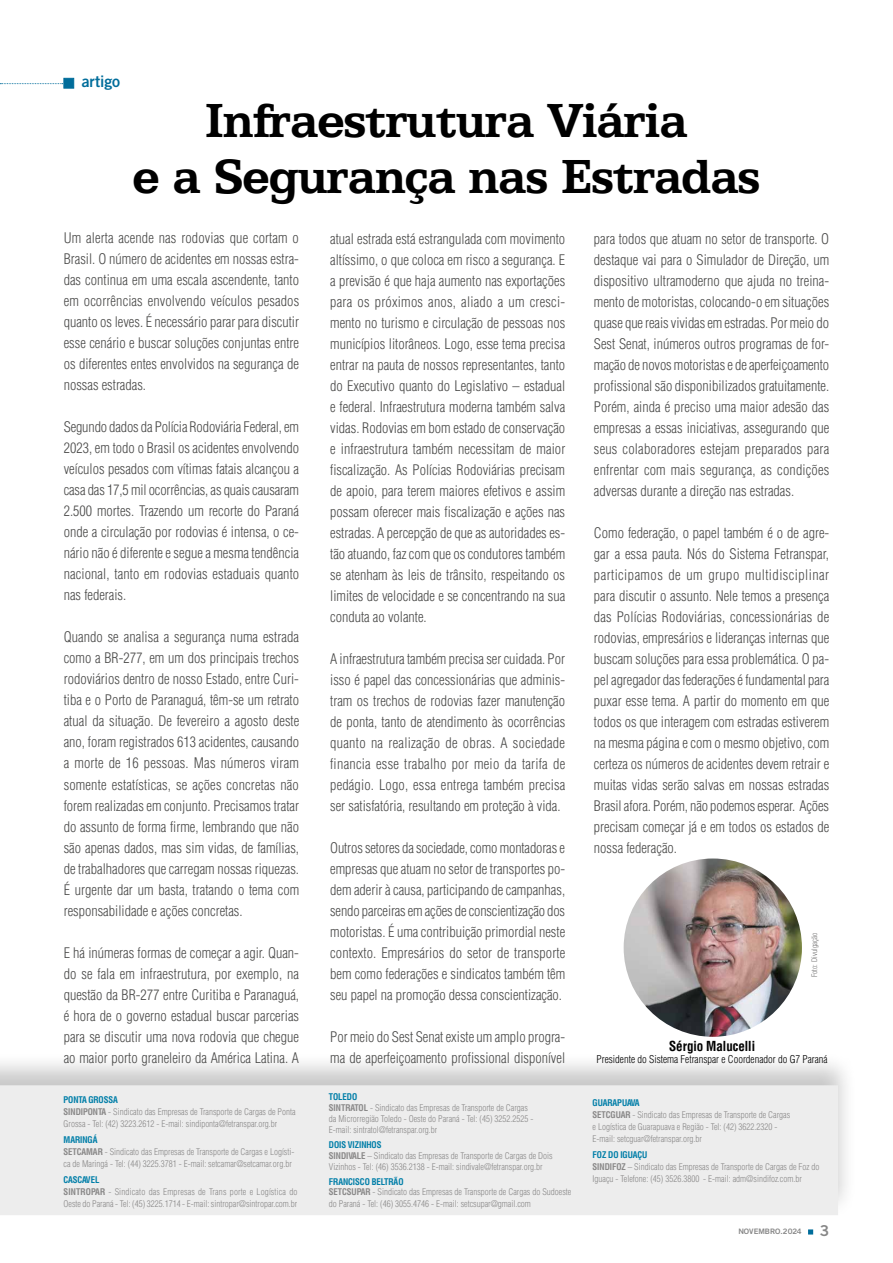
<style>
.page{position:relative;width:893px;height:1263px;background:#fff}
.page>*{position:absolute;margin:0;border:0;box-sizing:border-box;transform-origin:0 0}
.t1{font:700 49.5px/55.5px "ATF Antique";letter-spacing:-.02em;color:#000;text-align:center}
.t2{font:700 15px "Goethe Gothic";color:#006d9b}
.t3{font:300 condensed 14.25px/21px "Helvetica";color:#4a4a49;text-align:justify}
.t4{font:700 condensed 13.5px "Helvetica";color:#000}
.t5{font:300 condensed 10.5px "Helvetica";color:#000}
.t6{font:300 condensed 9px/12px "Helvetica";color:#898888}
.t7{font:300 condensed 7.5px "Helvetica";color:#706f6f}
.t8{font:700 7.5px "Goethe Gothic";color:#878787}
.s1{font-weight:700;color:#007ea8}
.s2{font-weight:700}
.s3{font-size:15px}
</style>
<div class="page">
<svg style="left:808px;top:1229px;width:5px;height:5px"></svg>
<div style="left:0;top:1052px;width:857px;height:167px;background:#000;opacity:.22"></div>
<div style="left:0;top:1085px;width:838px;height:130px;background:#ededed"></div>
<img style="left:624px;top:858px;width:178px;height:179px;border-radius:89px">
<div style="left:64px;top:78px;width:10px;height:10px;background:#006d9b;border:1px solid #006d9b"></div>
<svg style="left:0;top:83px;width:63px;height:1px"></svg>
<p class="t2" style="left:82px;top:73px;width:40px">artigo</p>
<h1 class="t1" style="left:133px;top:94px;width:629px">Infraestrutura Viária<br>e a Segurança nas Estradas</h1>
<p class="t3" style="left:64px;top:228px;width:237px">Um alerta acende nas rodovias que cortam o Brasil. O número de acidentes em nossas estra&shy;das continua em uma escala ascendente, tanto em ocorrências envolvendo veículos pesados quanto os leves. É necessário parar para discutir esse cenário e buscar soluções conjuntas entre os diferentes entes envolvidos na segurança de nossas estradas.</p>
<p class="t3" style="left:64px;top:417px;width:237px">Segundo dados da Polícia Rodoviária Federal, em 2023, em todo o Brasil os acidentes envolvendo veículos pesados com vítimas fatais alcançou a casa das 17,5 mil ocorrências, as quais causaram 2.500 mortes. Trazendo um recorte do Paraná onde a circulação por rodovias é intensa, o ce&shy;nário não é diferente e segue a mesma tendência nacional, tanto em rodovias estaduais quanto nas federais.</p>
<p class="t3" style="left:64px;top:627px;width:237px">Quando se analisa a segurança numa estrada como a BR-277, em um dos principais trechos rodoviários dentro de nosso Estado, entre Curi&shy;tiba e o Porto de Paranaguá, têm-se um retrato atual da situação. De fevereiro a agosto deste ano, foram registrados 613 acidentes, causando a morte de 16 pessoas. Mas números viram somente estatísticas, se ações concretas não forem realizadas em conjunto. Precisamos tratar do assunto de forma firme, lembrando que não são apenas dados, mas sim vidas, de famílias, de trabalhadores que carregam nossas riquezas.<br>É urgente dar um basta, tratando o tema com responsabilidade e ações concretas.</p>
<p class="t3" style="left:64px;top:942px;width:237px">E há inúmeras formas de começar a agir. Quan&shy;do se fala em infraestrutura, por exemplo, na questão da BR-277 entre Curitiba e Paranaguá, é hora de o governo estadual buscar parcerias para se discutir uma nova rodovia que chegue ao maior porto graneleiro da América Latina. A</p>
<p class="t6" style="left:64px;top:1093px;width:233px"><span class="s1">PONTA GROSSA<br></span><span class="s2">SINDIPONTA</span> - Sindicato das Empresas de Transporte de Cargas de Ponta<br>Grossa - Tel: (42) 3223.2612 - E-mail: sindiponta@fetranspar.org.br</p>
<p class="t6" style="left:64px;top:1133px;width:232px"><span class="s1">MARINGÁ<br></span><span class="s2">SETCAMAR</span> - Sindicato das Empresas de Transporte de Cargas e Logísti&shy;ca de Maringá - Tel: (44) 3225.3781 - E-mail: setcamar@setcamar.org.br</p>
<p class="t6" style="left:64px;top:1174px;width:235px"><span class="s1">CASCAVEL<br></span><span class="s2">SINTROPAR</span> - Sindicato das Empresas de Trans porte e Logística do<br>Oeste do Paraná - Tel: (45) 3225.1714 - E-mail: sintropar@sintropar.com.br</p>
<p class="t3" style="left:330px;top:228px;width:237px">atual estrada está estrangulada com movimento altíssimo, o que coloca em risco a segurança. E a previsão é que haja aumento nas exportações para os próximos anos, aliado a um cresci&shy;mento no turismo e circulação de pessoas nos municípios litorâneos. Logo, esse tema precisa entrar na pauta de nossos representantes, tanto do Executivo quanto do Legislativo – estadual e federal. Infraestrutura moderna também salva vidas. Rodovias em bom estado de conservação e infraestrutura também necessitam de maior fiscalização. As Polícias Rodoviárias precisam de apoio, para terem maiores efetivos e assim possam oferecer mais fiscalização e ações nas estradas. A percepção de que as autoridades es&shy;tão atuando, faz com que os condutores também se atenham às leis de trânsito, respeitando os limites de velocidade e se concentrando na sua conduta ao volante.</p>
<p class="t3" style="left:330px;top:648px;width:237px">A infraestrutura também precisa ser cuidada. Por isso é papel das concessionárias que adminis&shy;tram os trechos de rodovias fazer manutenção de ponta, tanto de atendimento às ocorrências quanto na realização de obras. A sociedade financia esse trabalho por meio da tarifa de pedágio. Logo, essa entrega também precisa ser satisfatória, resultando em proteção à vida.</p>
<p class="t3" style="left:330px;top:837px;width:237px">Outros setores da sociedade, como montadoras e empresas que atuam no setor de transportes po&shy;dem aderir à causa, participando de campanhas, sendo parceiras em ações de conscientização dos motoristas. É uma contribuição primordial neste contexto. Empresários do setor de transporte bem como federações e sindicatos também têm seu papel na promoção dessa conscientização.</p>
<p class="t3" style="left:330px;top:1026px;width:236px">Por meio do Sest Senat existe um amplo progra&shy;ma de aperfeiçoamento profissional disponível</p>
<p class="t6" style="left:329px;top:1092px;width:206px;line-height:10.8px"><span class="s1">TOLEDO<br></span><span class="s2">SINTRATOL</span> - Sindicato das Empresas de Transporte de Cargas da Microrregião Toledo - Oeste do Paraná - Tel: (45) 3252.2525 - E-mail: sintratol@fetranspar.org.br</p>
<p class="t6" style="left:329px;top:1139px;width:225px;line-height:10.8px"><span class="s1">DOIS VIZINHOS<br></span><span class="s2">SINDIVALE</span> – Sindicato das Empresas de Transporte de Cargas de Dois<br>Vizinhos - Tel: (46) 3536.2138 - E-mail: sindivale@fetranspar.org.br</p>
<p class="t6" style="left:329px;top:1176px;width:244px;line-height:10.8px"><span class="s1">FRANCISCO BELTRÃO<br></span><span class="s2">SETCSUPAR</span> - Sindicato das Empresas de Transporte de Cargas do Sudoeste</p>
<p class="t6" style="left:329px;top:1198px;width:203px">do Paraná - Tel: (46) 3055.4746 - E-mail: setcsupar@gmail.com</p>
<p class="t3" style="left:594px;top:228px;width:237px">para todos que atuam no setor de transporte. O destaque vai para o Simulador de Direção, um dispositivo ultramoderno que ajuda no treina&shy;mento de motoristas, colocando-o em situações quase que reais vividas em estradas. Por meio do Sest Senat, inúmeros outros programas de for&shy;mação de novos motoristas e de aperfeiçoamento profissional são disponibilizados gratuitamente.<br>Porém, ainda é preciso uma maior adesão das empresas a essas iniciativas, assegurando que seus colaboradores estejam preparados para enfrentar com mais segurança, as condições adversas durante a direção nas estradas.</p>
<p class="t3" style="left:594px;top:522px;width:237px">Como federação, o papel também é o de agre&shy;gar a essa pauta. Nós do Sistema Fetranspar, participamos de um grupo multidisciplinar para discutir o assunto. Nele temos a presença das Polícias Rodoviárias, concessionárias de rodovias, empresários e lideranças internas que buscam soluções para essa problemática. O pa&shy;pel agregador das federações é fundamental para puxar esse tema. A partir do momento em que todos os que interagem com estradas estiverem na mesma página e com o mesmo objetivo, com certeza os números de acidentes devem retrair e muitas vidas serão salvas em nossas estradas Brasil afora. Porém, não podemos esperar. Ações precisam começar já e em todos os estados de nossa federação.</p>
<p class="t7" style="left:810px;top:977px;width:46px;rotate:-90deg">Foto: Divulgação</p>
<p class="t4" style="left:669px;top:1038px;width:87px">Sérgio Malucelli</p>
<p class="t5" style="left:597px;top:1052px;width:232px">Presidente do Sistema Fetranspar e Coordenador do G7 Paraná</p>
<p class="t6" style="left:593px;top:1096px;width:199px"><span class="s1">GUARAPUAVA<br></span><span class="s2">SETCGUAR</span> - Sindicato das Empresas de Transporte de Cargas e Logística de Guarapuava e Região - Tel: (42) 3622.2320 - E-mail: setcguar@fetranspar.org.br</p>
<p class="t6" style="left:593px;top:1149px;width:228px"><span class="s1">FOZ DO IGUAÇU<br></span><span class="s2">SINDIFOZ</span> – Sindicato das Empresas de Transporte de Cargas de Foz do<br>Iguaçu - Telefone: (45) 3526.3800 - E-mail: adm@sindifoz.com.br</p>
<p class="t8" style="left:738px;top:1227px;width:92px">NOVEMBRO.2024 <span class="s3">3</span></p>
</div>
